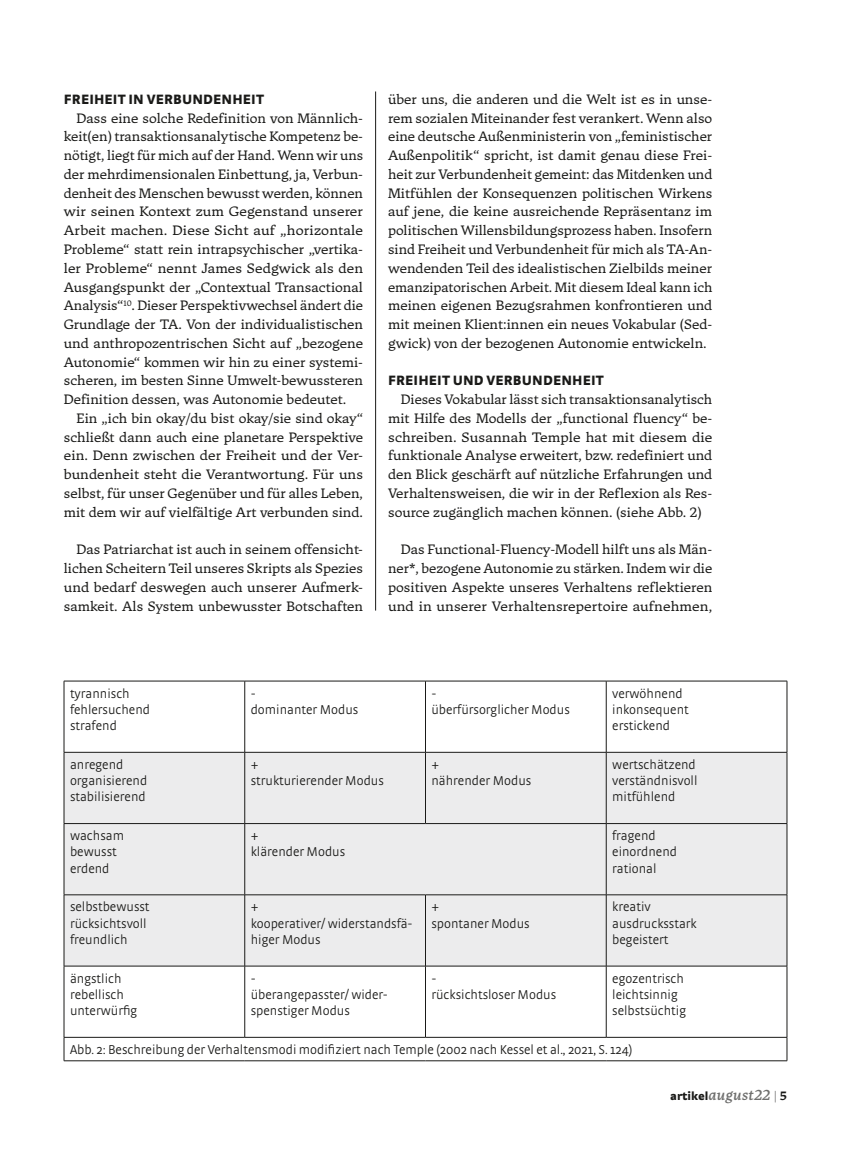
<style>
.page{position:relative;width:851px;height:1149px;background:#fff}
.page>*{position:absolute;margin:0;border:0;box-sizing:border-box;transform-origin:0 0}
.t1{font:italic 500 14.4px "Tuna";letter-spacing:.025em;color:#6f6f6e}
.t2{font:900 14.25px "Strada OT";letter-spacing:.01em;color:#1a1a18}
.t3{font:13.5px/18.8px "Tuna";color:#1a1a18;text-align:justify}
.t4{font:300 13.5px/16.2px "Strada OT";color:#1a1a18}
.s1{font-family:"Strada OT";font-weight:900;font-style:normal;font-size:12px;color:#1a1a18}
.s2{font-weight:400;font-style:normal;font-size:12px}
.s3{font-weight:700;font-style:normal;font-size:12px;color:#1a1a18}
</style>
<div class="page">
<div style="left:65px;top:752px;width:721px;height:213px;background:#ececed"></div>
<hr style="left:64px;top:680px;width:181px;height:1px;background:#1a1a18">
<hr style="left:64px;top:681px;width:1px;height:70px;background:#1a1a18">
<hr style="left:245px;top:680px;width:180px;height:1px;background:#1a1a18">
<hr style="left:244px;top:681px;width:1px;height:70px;background:#1a1a18">
<hr style="left:425px;top:680px;width:181px;height:1px;background:#1a1a18">
<hr style="left:425px;top:681px;width:1px;height:70px;background:#1a1a18">
<hr style="left:606px;top:680px;width:181px;height:1px;background:#1a1a18">
<hr style="left:606px;top:681px;width:1px;height:70px;background:#1a1a18">
<hr style="left:786px;top:681px;width:1px;height:70px;background:#1a1a18">
<hr style="left:64px;top:751px;width:181px;height:1px;background:#1a1a18">
<hr style="left:64px;top:752px;width:1px;height:71px;background:#1a1a18">
<hr style="left:245px;top:751px;width:180px;height:1px;background:#1a1a18">
<hr style="left:244px;top:752px;width:1px;height:71px;background:#1a1a18">
<hr style="left:425px;top:751px;width:181px;height:1px;background:#1a1a18">
<hr style="left:425px;top:752px;width:1px;height:71px;background:#1a1a18">
<hr style="left:606px;top:751px;width:181px;height:1px;background:#1a1a18">
<hr style="left:606px;top:752px;width:1px;height:71px;background:#1a1a18">
<hr style="left:786px;top:752px;width:1px;height:71px;background:#1a1a18">
<hr style="left:64px;top:823px;width:181px;height:1px;background:#1a1a18">
<hr style="left:64px;top:823px;width:1px;height:71px;background:#1a1a18">
<hr style="left:245px;top:823px;width:180px;height:1px;background:#1a1a18">
<hr style="left:244px;top:823px;width:1px;height:71px;background:#1a1a18">
<hr style="left:425px;top:823px;width:181px;height:1px;background:#1a1a18">
<hr style="left:606px;top:823px;width:181px;height:1px;background:#1a1a18">
<hr style="left:606px;top:823px;width:1px;height:71px;background:#1a1a18">
<hr style="left:786px;top:823px;width:1px;height:71px;background:#1a1a18">
<hr style="left:64px;top:894px;width:181px;height:1px;background:#1a1a18">
<hr style="left:64px;top:894px;width:1px;height:71px;background:#1a1a18">
<hr style="left:245px;top:894px;width:180px;height:1px;background:#1a1a18">
<hr style="left:244px;top:894px;width:1px;height:71px;background:#1a1a18">
<hr style="left:425px;top:894px;width:181px;height:1px;background:#1a1a18">
<hr style="left:425px;top:894px;width:1px;height:71px;background:#1a1a18">
<hr style="left:606px;top:894px;width:181px;height:1px;background:#1a1a18">
<hr style="left:606px;top:894px;width:1px;height:71px;background:#1a1a18">
<hr style="left:786px;top:894px;width:1px;height:71px;background:#1a1a18">
<hr style="left:64px;top:965px;width:181px;height:1px;background:#1a1a18">
<hr style="left:64px;top:965px;width:1px;height:71px;background:#1a1a18">
<hr style="left:245px;top:965px;width:180px;height:1px;background:#1a1a18">
<hr style="left:244px;top:965px;width:1px;height:71px;background:#1a1a18">
<hr style="left:425px;top:965px;width:181px;height:1px;background:#1a1a18">
<hr style="left:425px;top:965px;width:1px;height:71px;background:#1a1a18">
<hr style="left:606px;top:965px;width:181px;height:1px;background:#1a1a18">
<hr style="left:606px;top:965px;width:1px;height:71px;background:#1a1a18">
<hr style="left:786px;top:965px;width:1px;height:71px;background:#1a1a18">
<hr style="left:64px;top:1036px;width:181px;height:1px;background:#1a1a18">
<svg style="left:64px;top:1037px;width:1px;height:23px"></svg>
<hr style="left:245px;top:1036px;width:180px;height:1px;background:#1a1a18">
<hr style="left:425px;top:1036px;width:181px;height:1px;background:#1a1a18">
<hr style="left:606px;top:1036px;width:181px;height:1px;background:#1a1a18">
<svg style="left:786px;top:1037px;width:1px;height:23px"></svg>
<hr style="left:64px;top:1060px;width:181px;height:1px;background:#1a1a18">
<hr style="left:245px;top:1060px;width:180px;height:1px;background:#1a1a18">
<hr style="left:425px;top:1060px;width:181px;height:1px;background:#1a1a18">
<hr style="left:606px;top:1060px;width:181px;height:1px;background:#1a1a18">
<hr style="left:375px;top:91px;width:1px;height:519px;background:#1a1a18">
<p class="t2" style="left:64px;top:90px;width:202px">FREIHEIT IN VERBUNDENHEIT</p>
<p class="t3" style="left:64px;top:108px;width:301px;text-indent:13px">Dass eine solche Redefinition von Männlich&shy;keit(en) transaktionsanalytische Kompetenz be&shy;nötigt, liegt für mich auf der Hand. Wenn wir uns der mehrdimensionalen Einbettung, ja, Verbun&shy;denheit des Menschen bewusst werden, können wir seinen Kontext zum Gegenstand unserer Arbeit machen. Diese Sicht auf „horizontale Probleme“ statt rein intrapsychischer „vertika&shy;ler Probleme“ nennt James Sedgwick als den Ausgangspunkt der „Contextual Transactional Analysis“<sup>10</sup>. Dieser Perspektivwechsel ändert die Grundlage der TA. Von der individualistischen und anthropozentrischen Sicht auf „bezogene Autonomie“ kommen wir hin zu einer systemi&shy;scheren, im besten Sinne Umwelt-bewussteren Definition dessen, was Autonomie bedeutet.</p>
<p class="t3" style="left:64px;top:408px;width:301px;text-indent:13px">Ein „ich bin okay/du bist okay/sie sind okay“ schließt dann auch eine planetare Perspektive ein. Denn zwischen der Freiheit und der Ver&shy;bundenheit steht die Verantwortung. Für uns selbst, für unser Gegenüber und für alles Leben, mit dem wir auf vielfältige Art verbunden sind.</p>
<p class="t3" style="left:64px;top:540px;width:301px;text-indent:13px">Das Patriarchat ist auch in seinem offensicht&shy;lichen Scheitern Teil unseres Skripts als Spezies und bedarf deswegen auch unserer Aufmerk&shy;samkeit. Als System unbewusster Botschaften</p>
<p class="t3" style="left:388px;top:90px;width:326px">über uns, die anderen und die Welt ist es in unse&shy;rem sozialen Miteinander fest verankert. Wenn also eine deutsche Außenministerin von „feministischer Außenpolitik“ spricht, ist damit genau diese Frei&shy;heit zur Verbundenheit gemeint: das Mitdenken und Mitfühlen der Konsequenzen politischen Wirkens auf jene, die keine ausreichende Repräsentanz im politischen Willensbildungsprozess haben. Insofern sind Freiheit und Verbundenheit für mich als TA-An&shy;wendenden Teil des idealistischen Zielbilds meiner emanzipatorischen Arbeit. Mit diesem Ideal kann ich meinen eigenen Bezugsrahmen konfrontieren und mit meinen Klient:innen ein neues Vokabular (Sed&shy;gwick) von der bezogenen Autonomie entwickeln.</p>
<p class="t2" style="left:388px;top:371px;width:217px">FREIHEIT UND VERBUNDENHEIT</p>
<p class="t3" style="left:388px;top:390px;width:326px;text-indent:13px">Dieses Vokabular lässt sich transaktionsanalytisch mit Hilfe des Modells der „functional fluency“ be&shy;schreiben. Susannah Temple hat mit diesem die funktionale Analyse erweitert, bzw. redefiniert und den Blick geschärft auf nützliche Erfahrungen und Verhaltensweisen, die wir in der Reflexion als Res&shy;source zugänglich machen können. (siehe Abb. 2)</p>
<p class="t3" style="left:388px;top:540px;width:326px;text-indent:13px">Das Functional-Fluency-Modell hilft uns als Män&shy;ner*, bezogene Autonomie zu stärken. Indem wir die positiven Aspekte unseres Verhaltens reflektieren und in unserer Verhaltensrepertoire aufnehmen,</p>
<p class="t4" style="left:70px;top:685px;width:82px">tyrannisch fehlersuchend strafend</p>
<p class="t4" style="left:251px;top:685px;width:109px">-<br>dominanter Modus</p>
<p class="t4" style="left:431px;top:685px;width:140px">-<br>überfürsorglicher Modus</p>
<p class="t4" style="left:612px;top:685px;width:78px">verwöhnend inkonsequent erstickend</p>
<p class="t4" style="left:70px;top:756px;width:79px">anregend organisierend stabilisierend</p>
<p class="t4" style="left:251px;top:756px;width:135px">+<br>strukturierender Modus</p>
<p class="t4" style="left:431px;top:756px;width:101px">+<br>nährender Modus</p>
<p class="t4" style="left:612px;top:756px;width:87px">wertschätzend verständnisvoll mitfühlend</p>
<p class="t4" style="left:70px;top:827px;width:56px">wachsam bewusst erdend</p>
<p class="t4" style="left:251px;top:827px;width:96px">+<br>klärender Modus</p>
<p class="t4" style="left:612px;top:827px;width:66px">fragend einordnend rational</p>
<p class="t4" style="left:70px;top:898px;width:81px">selbstbewusst rücksichtsvoll freundlich</p>
<p class="t4" style="left:251px;top:898px;width:163px">+<br>kooperativer/ widerstandsfä&shy;higer Modus</p>
<p class="t4" style="left:431px;top:898px;width:100px">+<br>spontaner Modus</p>
<p class="t4" style="left:612px;top:898px;width:86px">kreativ ausdrucksstark begeistert</p>
<p class="t4" style="left:70px;top:969px;width:69px">ängstlich rebellisch unterwürfig</p>
<p class="t4" style="left:251px;top:969px;width:139px">-<br>überangepasster/ wider&shy;spenstiger Modus</p>
<p class="t4" style="left:431px;top:969px;width:126px">-<br>rücksichtsloser Modus</p>
<p class="t4" style="left:612px;top:969px;width:75px">egozentrisch leichtsinnig selbstsüchtig</p>
<p class="t4" style="left:70px;top:1041px;width:564px">Abb. 2: Beschreibung der Verhaltensmodi modifiziert nach Temple (2002 nach Kessel et al., 2021, S. 124)</p>
<p class="t1" style="left:670px;top:1085px;width:118px"><span class="s1">artikel</span>august22 <span class="s2">|</span> <span class="s3">5</span></p>
</div>
